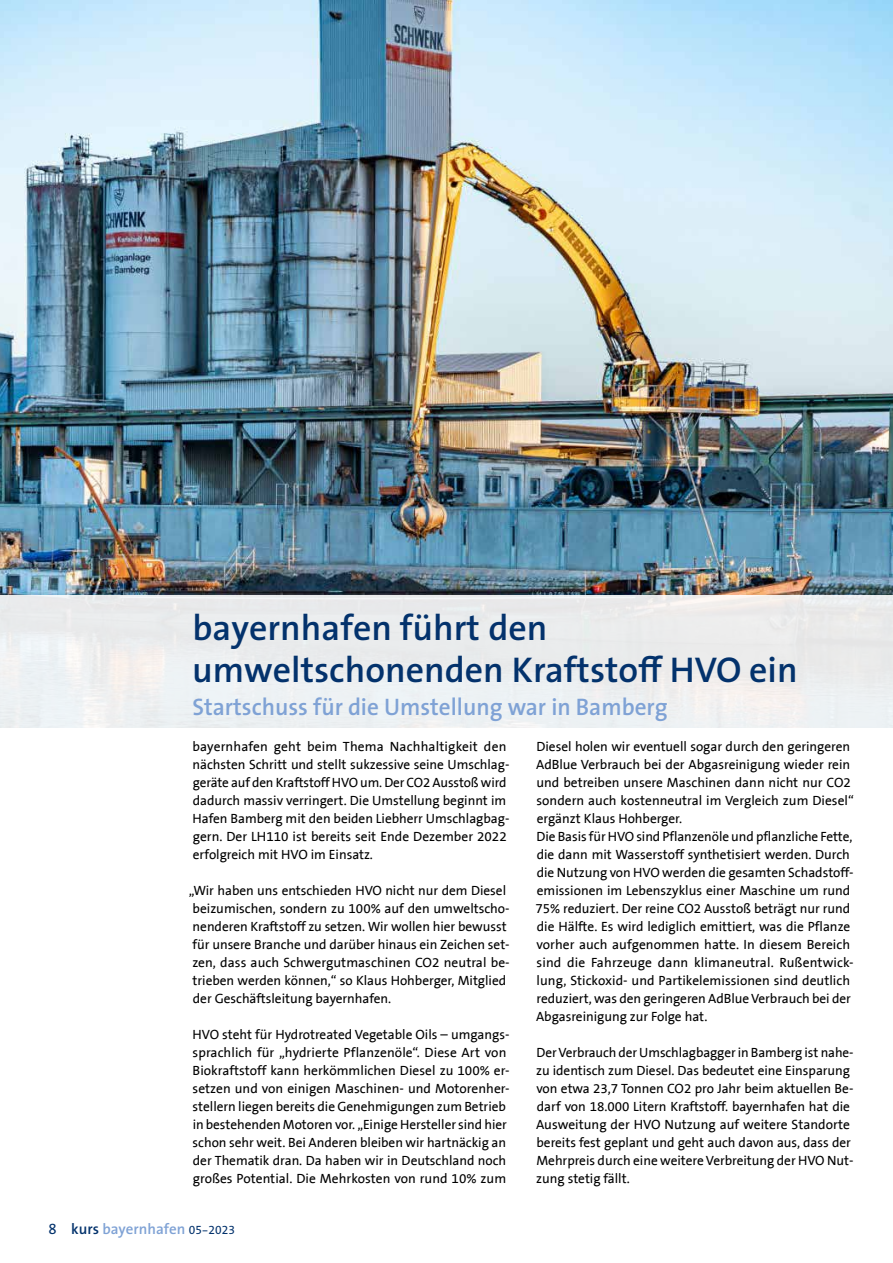
<style>
.page{position:relative;width:893px;height:1263px;background:#fff}
.page>*{position:absolute;margin:0;border:0;box-sizing:border-box;transform-origin:0 0}
.t1{font:600 36px/42px "The Sans";color:#03326c}
.t2{font:600 24px "The Sans";color:#7fa2d5}
.t3{font:600 15px "The Sans";color:#7fa2d5}
.t4{font:13.5px/18px "The Sans B5 Plain";letter-spacing:-.005em;color:#000}
.s1{font-family:"The Sans Regular Expert";font-weight:400;color:#03326c}
.s2{color:#03326c}
.s3{font-family:"The Sans Regular Expert";font-weight:400;font-size:12px;color:#03326c}
</style>
<div class="page">
<img style="left:0;top:0;width:893px;height:595px">
<div style="left:0;top:595px;width:893px;height:136px;background:#ecedee"></div>
<h1 class="t1" style="left:192px;top:606px;width:607px">bayernhafen führt den umweltschonenden Kraftstoff HVO ein</h1>
<h2 class="t2" style="left:192px;top:686px;width:477px">Startschuss für die Umstellung war in Bamberg</h2>
<p class="t4" style="left:193px;top:738px;width:318px">bayernhafen geht beim Thema Nachhaltigkeit den nächsten Schritt und stellt sukzessive seine Umschlag&shy;geräte auf den Kraftstoff HVO um. Der CO2 Ausstoß wird dadurch massiv verringert. Die Umstellung beginnt im Hafen Bamberg mit den beiden Liebherr Umschlagbag&shy;gern. Der LH110 ist bereits seit Ende Dezember 2022 erfolgreich mit HVO im Einsatz.</p>
<p class="t4" style="left:189px;top:882px;width:322px">„Wir haben uns entschieden HVO nicht nur dem Diesel beizumischen, sondern zu 100% auf den umweltscho&shy;nenderen Kraftstoff zu setzen. Wir wollen hier bewusst für unsere Branche und darüber hinaus ein Zeichen set&shy;zen, dass auch Schwergutmaschinen CO2 neutral be&shy;trieben werden können,“ so Klaus Hohberger, Mitglied der Geschäftsleitung bayernhafen.</p>
<p class="t4" style="left:193px;top:1026px;width:318px">HVO steht für Hydrotreated Vegetable Oils – umgangs&shy;sprachlich für „hydrierte Pflanzenöle“. Diese Art von Biokraftstoff kann herkömmlichen Diesel zu 100% er&shy;setzen und von einigen Maschinen- und Motorenher&shy;stellern liegen bereits die Genehmigungen zum Betrieb in bestehenden Motoren vor. „Einige Hersteller sind hier schon sehr weit. Bei Anderen bleiben wir hartnäckig an der Thematik dran. Da haben wir in Deutschland noch großes Potential. Die Mehrkosten von rund 10% zum</p>
<p class="t3" style="left:48px;top:1216px;width:188px"><span class="s1">8</span> <span class="s2">kurs</span> bayernhafen <span class="s3">05-2023</span></p>
<p class="t4" style="left:536px;top:738px;width:320px">Diesel holen wir eventuell sogar durch den geringeren AdBlue Verbrauch bei der Abgasreinigung wieder rein und betreiben unsere Maschinen dann nicht nur CO2 sondern auch kostenneutral im Vergleich zum Diesel“ ergänzt Klaus Hohberger.<br>Die Basis für HVO sind Pflanzenöle und pflanzliche Fette, die dann mit Wasserstoff synthetisiert werden. Durch die Nutzung von HVO werden die gesamten Schadstoff&shy;emissionen im Lebenszyklus einer Maschine um rund 75% reduziert. Der reine CO2 Ausstoß beträgt nur rund die Hälfte. Es wird lediglich emittiert, was die Pflanze vorher auch aufgenommen hatte. In diesem Bereich sind die Fahrzeuge dann klimaneutral. Rußentwick&shy;lung, Stickoxid- und Partikelemissionen sind deutlich reduziert, was den geringeren AdBlue Verbrauch bei der Abgasreinigung zur Folge hat.</p>
<p class="t4" style="left:536px;top:1044px;width:319px">Der Verbrauch der Umschlagbagger in Bamberg ist nahe&shy;zu identisch zum Diesel. Das bedeutet eine Einsparung von etwa 23,7 Tonnen CO2 pro Jahr beim aktuellen Be&shy;darf von 18.000 Litern Kraftstoff. bayernhafen hat die Ausweitung der HVO Nutzung auf weitere Standorte bereits fest geplant und geht auch davon aus, dass der Mehrpreis durch eine weitere Verbreitung der HVO Nut&shy;zung stetig fällt.</p>
</div>
